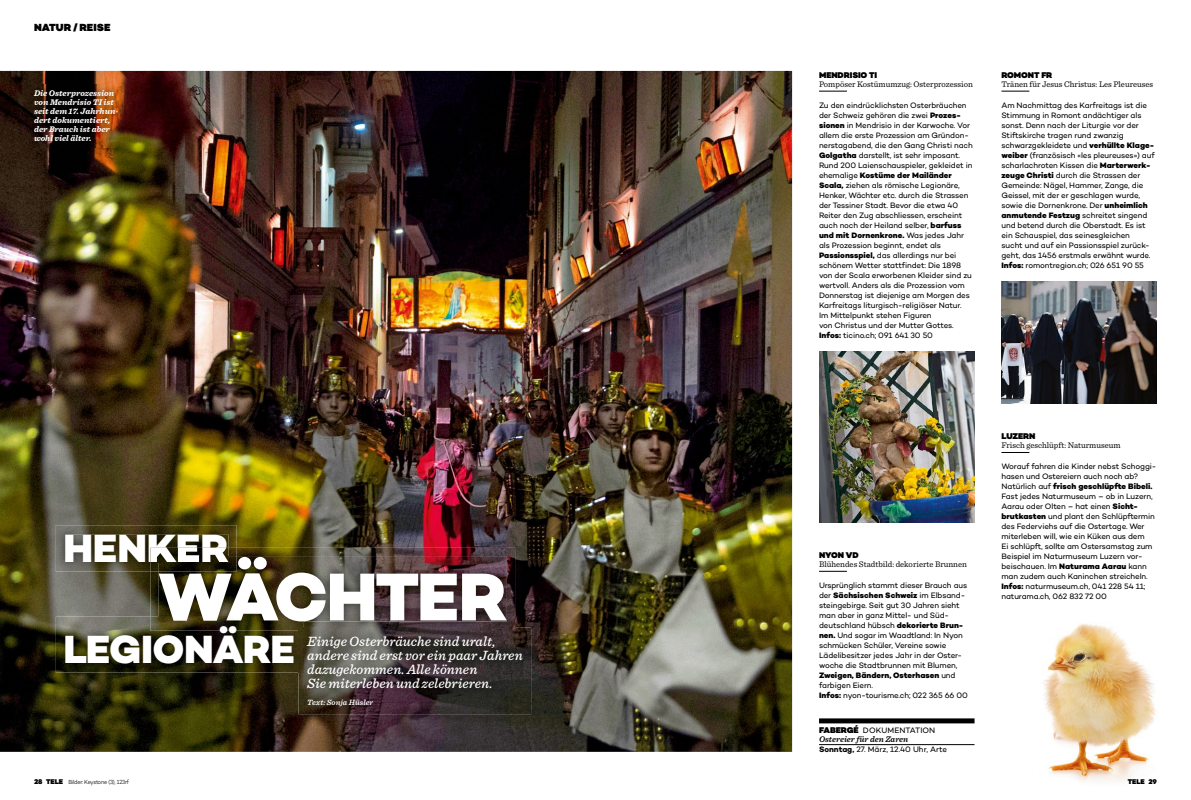
<style>
.page{position:relative;width:1191px;height:800px;background:#fff}
.page>*{position:absolute;margin:0;border:0;box-sizing:border-box;transform-origin:0 0}
.t1{font:800 68.8px "Campton";letter-spacing:-.035em;color:#fff}
.t2{font:800 40px "Campton";letter-spacing:-.015em;color:#fff}
.t3{font:italic 500 14px/14px "Sentinel";color:#fff}
.t4{font:900 10.5px "Campton";letter-spacing:.005em;color:#000}
.t5{font:8.5px "Sentinel";color:#000}
.t6{font:italic 700 8.5px/9px "Sentinel";color:#fff}
.t7{font:900 8.5px "Campton";letter-spacing:-.01em;color:#000}
.t8{font:italic 600 8.5px "Sentinel";color:#000}
.t9{font:8px/10px "Campton";letter-spacing:-.015em;color:#000}
.t10{font:8px "Campton";letter-spacing:.01em;color:#000}
.t11{font:italic 600 8px "Sentinel";color:#fff}
.t12{font:900 7px "Campton";color:#000}
.t13{font:300 6px "Campton";letter-spacing:-.035em;color:#000;scale:.9 1}
.s1{font-weight:800}
.s2{font-weight:900;font-size:8.5px}
.s3{font-weight:700}
</style>
<div class="page">
<img style="left:1043px;top:623px;width:114px;height:159px">
<img style="left:0;top:71px;width:792px;height:680px">
<img style="left:56px;top:525px;width:181px;height:46px">
<img style="left:65px;top:534px;width:163px;height:28px">
<img style="left:150px;top:547px;width:365px;height:80px">
<img style="left:150px;top:547px;width:87px;height:24px">
<img style="left:150px;top:547px;width:78px;height:15px">
<img style="left:159px;top:556px;width:348px;height:65px">
<img style="left:159px;top:556px;width:78px;height:15px">
<img style="left:159px;top:556px;width:69px;height:6px">
<img style="left:56px;top:616px;width:242px;height:56px">
<img style="left:150px;top:616px;width:153px;height:14px">
<img style="left:159px;top:616px;width:144px;height:5px">
<img style="left:298px;top:627px;width:233px;height:87px">
<img style="left:303px;top:627px;width:212px;height:3px">
<img style="left:298px;top:630px;width:5px;height:42px">
<svg style="left:298px;top:627px;width:5px;height:3px"></svg>
<img style="left:28px;top:84px;width:95px;height:63px">
<svg style="left:819px;top:91px;width:28px;height:1px"></svg>
<svg style="left:819px;top:571px;width:28px;height:1px"></svg>
<img style="left:819px;top:352px;width:155px;height:170px">
<svg style="left:1001px;top:452px;width:28px;height:1px"></svg>
<svg style="left:1001px;top:91px;width:28px;height:1px"></svg>
<img style="left:1001px;top:282px;width:155px;height:121px">
<div style="left:819px;top:718px;width:155px;height:5px;background:#000"></div>
<hr style="left:819px;top:744px;width:155px;height:1px;background:#000">
<h3 class="t4" style="left:34px;top:20px;width:78px">NATUR / REISE</h3>
<p class="t6" style="left:34px;top:88px;width:86px">Die Osterprozession von Mendrisio TI ist seit dem 17. Jahrhun&shy;dert dokumentiert, der Brauch ist aber wohl viel älter.</p>
<h2 class="t2" style="left:63px;top:522px;width:167px">HENKER</h2>
<h1 class="t1" style="left:158px;top:553px;width:351px">WÄCHTER</h1>
<h2 class="t2" style="left:63px;top:623px;width:233px">LEGIONÄRE</h2>
<h3 class="t3" style="left:307px;top:633px;width:217px">Einige Osterbräuche sind uralt, andere sind erst vor ein paar Jahren dazugekommen. Alle können<br>Sie miterleben und zelebrieren.</h3>
<p class="t11" style="left:307px;top:695px;width:68px">Text: Sonja Hüsler</p>
<p class="t7" style="left:819px;top:69px;width:60px">MENDRISIO TI</p>
<p class="t5" style="left:819px;top:77px;width:155px">Pompöser Kostümumzug: Osterprozession</p>
<p class="t9" style="left:819px;top:100px;width:155px">Zu den eindrücklichsten Osterbräuchen der Schweiz gehören die zwei <span class="s1">Prozes&shy;sionen</span> in Mendrisio in der Karwoche. Vor allem die erste Prozession am Gründon&shy;nerstagabend, die den Gang Christi nach <span class="s1">Golgatha</span> darstellt, ist sehr imposant.<br>Rund 200 Laienschauspieler, gekleidet in ehe malige <span class="s1">Kostüme der Mailänder Scala,</span> ziehen als römische Legionäre, Henker, Wächter etc. durch die Strassen der Tessiner Stadt. Bevor die etwa 40<br>Reiter den Zug abschliessen, erscheint auch noch der Heiland selber, <span class="s1">barfuss und mit Dornenkrone.</span> Was jedes Jahr als Prozes sion beginnt, endet als <span class="s1">Passionsspiel,</span> das allerdings nur bei schönem Wetter stattfindet: Die 1898 von der Scala erworbenen Kleider sind zu wertvoll. Anders als die Prozession vom Donnerstag ist diejenige am Morgen des Karfreitags liturgisch-religiöser Natur.<br>Im Mittelpunkt stehen Figuren<br>von Christus und der Mutter Gottes.<br><span class="s1">Infos:</span> ticino.ch; 091 641 30 50</p>
<p class="t7" style="left:1001px;top:69px;width:52px">ROMONT FR</p>
<p class="t5" style="left:1001px;top:77px;width:153px">Tränen für Jesus Christus: Les Pleureuses</p>
<p class="t9" style="left:1001px;top:100px;width:155px">Am Nachmittag des Karfreitags ist die Stimmung in Romont andächtiger als sonst. Denn nach der Liturgie vor der Stiftskirche tragen rund zwanzig schwarzgekleidete und <span class="s1">verhüllte Klage&shy;weiber</span> (französisch «les pleureuses») auf scharlachroten Kissen die <span class="s1">Marterwerk&shy;zeuge Christi</span> durch die Strassen der Gemeinde: Nägel, Hammer, Zange, die Geissel, mit der er geschlagen wurde, sowie die Dornenkrone. Der <span class="s1">unheimlich anmutende Festzug</span> schreitet singend und betend durch die Oberstadt. Es ist ein Schauspiel, das seinesgleichen<br>sucht und auf ein Passionsspiel zurück&shy;geht, das 1456 erstmals erwähnt wurde.<br><span class="s1">Infos:</span> romontregion.ch; 026 651 90 55</p>
<p class="t7" style="left:819px;top:549px;width:41px">NYON VD</p>
<p class="t5" style="left:819px;top:557px;width:149px">Blühendes Stadtbild: dekorierte Brunnen</p>
<p class="t9" style="left:819px;top:579px;width:150px">Ursprünglich stammt dieser Brauch aus der <span class="s1">Sächsischen Schweiz</span> im Elbsand&shy;steingebirge. Seit gut 30 Jahren sieht man aber in ganz Mittel- und Süd&shy;deutschland hübsch <span class="s1">dekorierte Brun&shy;nen.</span> Und sogar im Waadtland: In Nyon schmücken Schüler, Vereine sowie Lädelibesitzer jedes Jahr in der Oster&shy;woche die Stadtbrunnen mit Blumen, <span class="s1">Zweigen, Bändern, Osterhasen</span> und farbigen Eiern.<br><span class="s1">Infos:</span> nyon-tourisme.ch; 022 365 66 00</p>
<p class="t10" style="left:819px;top:725px;width:118px"><span class="s2">FABERGÉ</span> DOKUMENTATION</p>
<p class="t8" style="left:819px;top:732px;width:91px">Ostereier für den Zaren</p>
<p class="t9" style="left:819px;top:743px;width:129px"><span class="s3">Sonntag,</span> 27. März, 12.40 Uhr, Arte</p>
<p class="t7" style="left:1001px;top:430px;width:35px">LUZERN</p>
<p class="t5" style="left:1001px;top:439px;width:121px">Frisch geschlüpft: Naturmuseum</p>
<p class="t9" style="left:1001px;top:461px;width:156px">Worauf fahren die Kinder nebst Schoggi&shy;hasen und Ostereiern auch noch ab?<br>Natürlich auf <span class="s1">frisch geschlüpfte Bibeli.<br></span>Fast jedes Naturmuseum – ob in Luzern, Aarau oder Olten – hat einen <span class="s1">Sicht&shy;brutkasten</span> und plant den Schlüpf termin des Federviehs auf die Ostertage. Wer miterleben will, wie ein Küken aus dem<br>Ei schlüpft, sollte am Ostersamstag zum Beispiel im Naturmuseum Luzern vor&shy;beischauen. Im <span class="s1">Naturama Aarau</span> kann man zudem auch Kaninchen streicheln.<br><span class="s1">Infos:</span> naturmuseum.ch, 041 228 54 11; naturama.ch, 062 832 72 00</p>
<p class="t12" style="left:34px;top:777px;width:31px">28 TELE</p>
<p class="t12" style="left:1127px;top:777px;width:31px">TELE 29</p>
<p class="t13" style="left:68px;top:778px;width:69px">Bilder: Keystone (3), 123rf</p>
</div>
